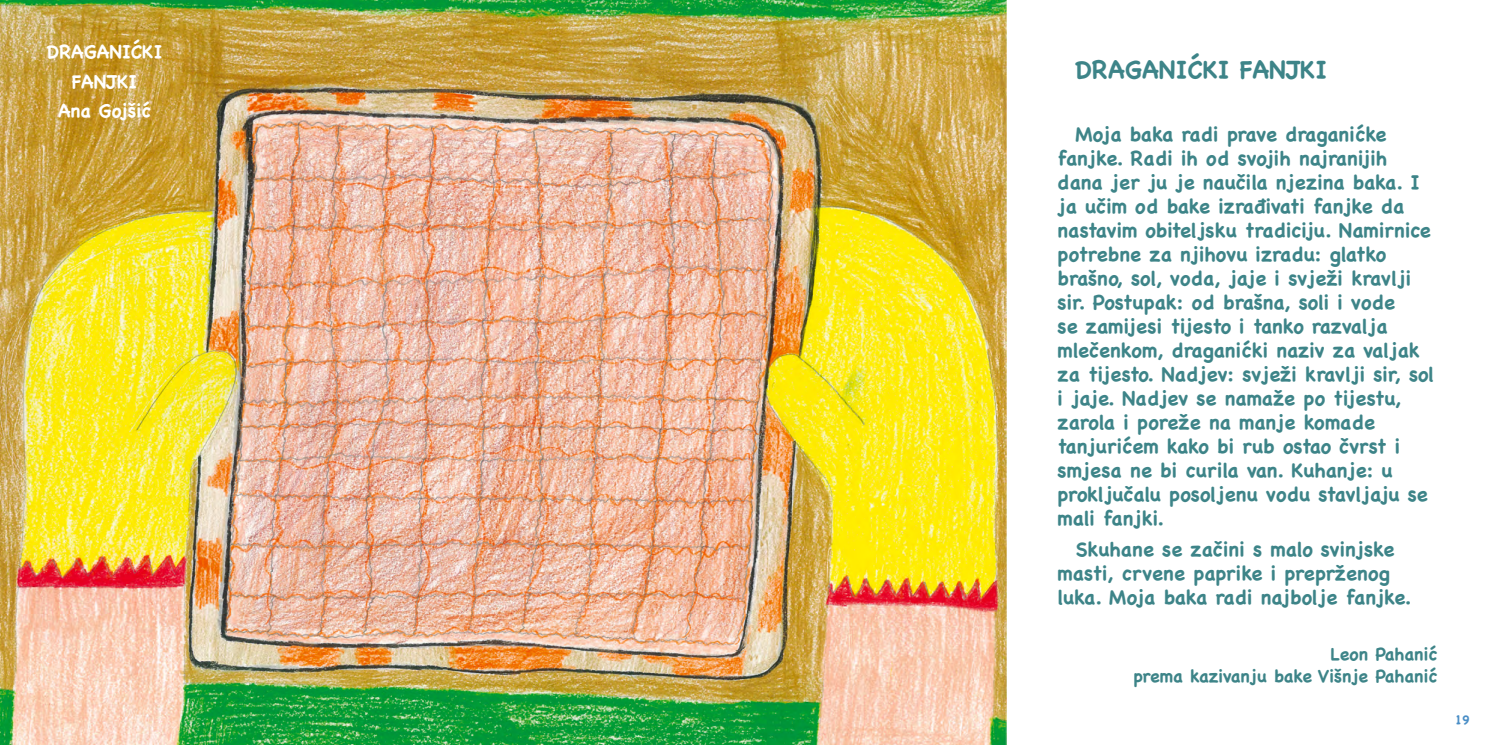
<style>
.page{position:relative;width:1489px;height:745px;background:#fff}
.page>*{position:absolute;margin:0;border:0;box-sizing:border-box;transform-origin:0 0}
.t1{font:700 25px "Chalkboard SE";color:#3d8488}
.t2{font:700 20px/24px "Chalkboard SE";color:#3d8488}
.t3{font:700 18.75px/29.6px "Chalkboard SE";color:#fff;text-align:center}
.t4{font:700 17.5px/21px "Chalkboard SE";color:#3d8488;text-align:right}
.t5{font:700 12.5px "Chalkboard SE";color:#4a8ec6}
</style>
<div class="page">
<img style="left:0;top:0;width:1006px;height:744px">
<p class="t3" style="left:47px;top:37px;width:117px">DRAGANIĆKI<br>FANJKI<br>Ana Gojšić</p>
<p class="t1" style="left:1075px;top:55px;width:253px">DRAGANIĆKI FANJKI</p>
<p class="t2" style="left:1057px;top:122px;width:378px;text-indent:18px">Moja baka radi prave draganićke fanjke. Radi ih od svojih najranijih dana jer ju je naučila njezina baka. I ja učim od bake izrađivati fanjke da nastavim obiteljsku tradiciju. Namirnice potrebne za njihovu izradu: glatko brašno, sol, voda, jaje i svježi kravlji sir. Postupak: od brašna, soli i vode<br>se zamijesi tijesto i tanko razvalja mlečenkom, draganićki naziv za valjak za tijesto. Nadjev: svježi kravlji sir, sol i jaje. Nadjev se namaže po tijestu, zarola i poreže na manje komade tanjurićem kako bi rub ostao čvrst i smjesa ne bi curila van. Kuhanje: u proključalu posoljenu vodu stavljaju se mali fanjki.</p>
<p class="t2" style="left:1057px;top:537px;width:355px;text-indent:18px">Skuhane se začini s malo svinjske masti, crvene paprike i preprženog luka. Moja baka radi najbolje fanjke.</p>
<p class="t4" style="left:1133px;top:643px;width:306px">Leon Pahanić<br>prema kazivanju bake Višnje Pahanić</p>
<p class="t5" style="left:1454px;top:711px;width:17px">19</p>
</div>
